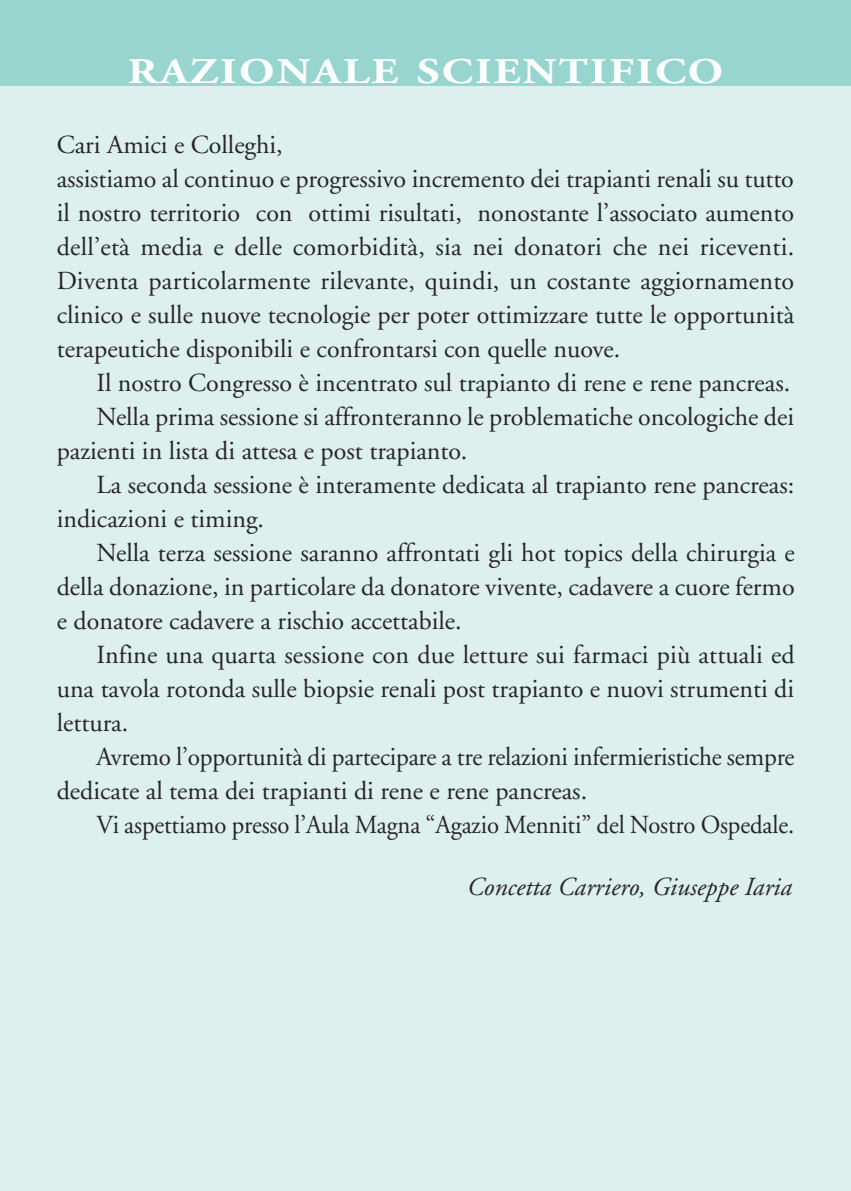
<style>
.page{position:relative;width:851px;height:1191px;background:#fff}
.page>*{position:absolute;margin:0;border:0;box-sizing:border-box;transform-origin:0 0}
.t1{font:700 36px "Adobe Garamond";letter-spacing:.05em;color:#fff;scale:1.25 1}
.t2{font:26px/34px "Adobe Garamond";color:#272627}
.t3{font:26px "Adobe Garamond";color:#272627;scale:.95 1}
.t4{font:italic 26px "Adobe Garamond";color:#272627}
</style>
<div class="page">
<div style="left:0;top:0;width:850px;height:1191px;background:#ddf0ee"></div>
<div style="left:0;top:0;width:850px;height:85px;background:#97d5ce"></div>
<h1 class="t1" style="left:128px;top:57px;width:477px">RAZIONALE SCIENTIFICO</h1>
<p class="t2" style="left:57px;top:130px;width:739px">Cari Amici e Colleghi,<br>assistiamo al continuo e progressivo incremento dei trapianti renali su tutto il nostro territorio con ottimi risultati, nonostante l’associato aumento dell’età media e delle comorbidità, sia nei donatori che nei riceventi.<br>Diventa particolarmente rilevante, quindi, un costante aggiornamento clinico e sulle nuove tecnologie per poter ottimizzare tutte le opportunità terapeutiche disponibili e confrontarsi con quelle nuove.</p>
<p class="t2" style="left:96px;top:368px;width:695px">Il nostro Congresso è incentrato sul trapianto di rene e rene pancreas.</p>
<p class="t2" style="left:96px;top:402px;width:699px">Nella prima sessione si affronteranno le problematiche oncologiche dei</p>
<p class="t2" style="left:57px;top:436px;width:412px">pazienti in lista di attesa e post trapianto.</p>
<p class="t2" style="left:96px;top:470px;width:699px">La seconda sessione è interamente dedicata al trapianto rene pancreas:</p>
<p class="t2" style="left:57px;top:504px;width:209px">indicazioni e timing.</p>
<p class="t2" style="left:96px;top:538px;width:699px">Nella terza sessione saranno affrontati gli hot topics della chirurgia e</p>
<p class="t2" style="left:57px;top:572px;width:739px">della donazione, in particolare da donatore vivente, cadavere a cuore fermo</p>
<p class="t2" style="left:57px;top:606px;width:406px">e donatore cadavere a rischio accettabile.</p>
<p class="t2" style="left:96px;top:640px;width:699px">Infine una quarta sessione con due letture sui farmaci più attuali ed</p>
<p class="t2" style="left:57px;top:674px;width:738px">una tavola rotonda sulle biopsie renali post trapianto e nuovi strumenti di</p>
<p class="t2" style="left:57px;top:708px;width:73px">lettura.</p>
<p class="t2" style="left:96px;top:742px;width:699px">Avremo l’opportunità di partecipare a tre relazioni infermieristiche sempre</p>
<p class="t2" style="left:57px;top:776px;width:532px">dedicate al tema dei trapianti di rene e rene pancreas.</p>
<p class="t3" style="left:96px;top:814px;width:736px">Vi aspettiamo presso l’Aula Magna “Agazio Menniti” del Nostro Ospedale.</p>
<p class="t4" style="left:467px;top:876px;width:326px">Concetta Carriero, Giuseppe Iaria</p>
</div>
